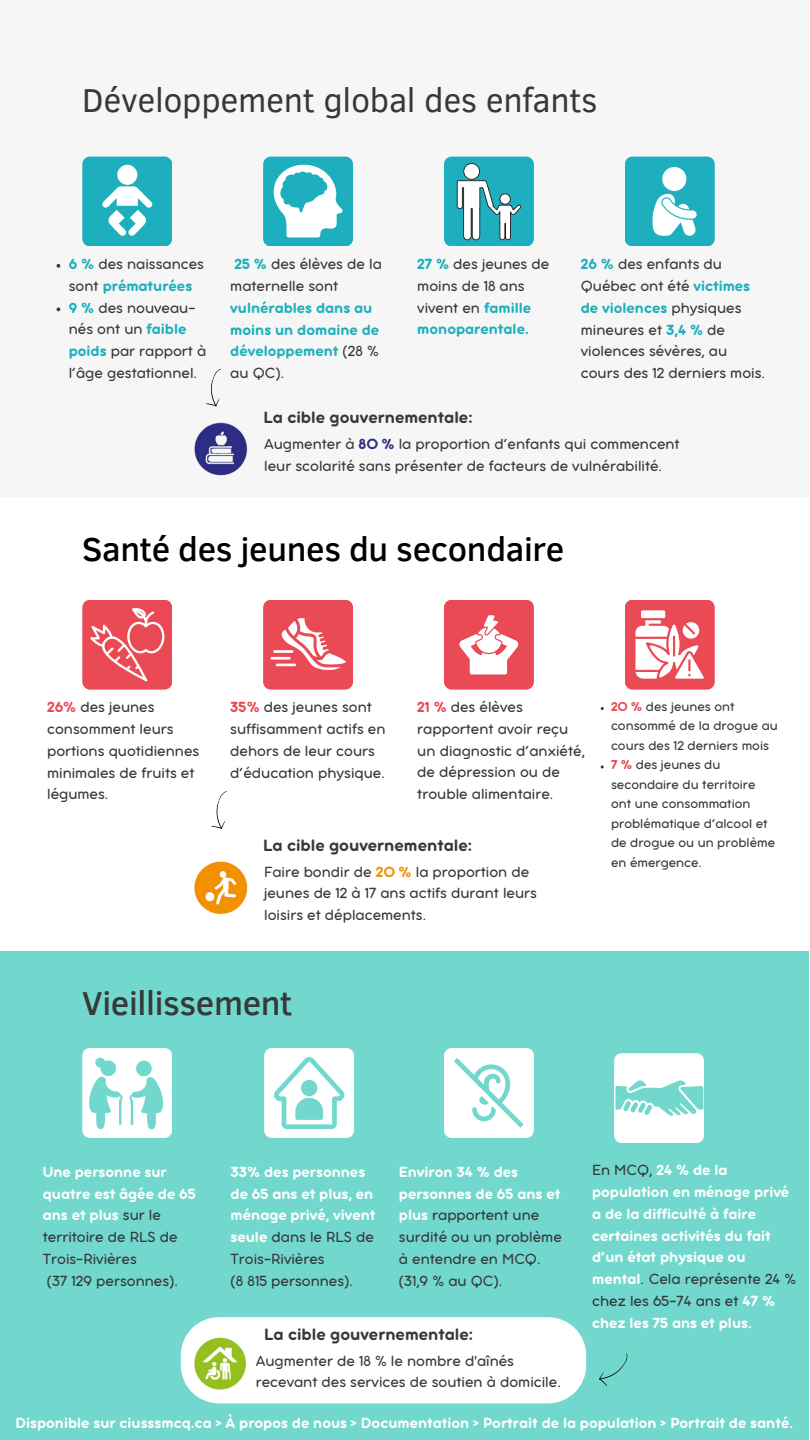
<style>
.page{position:relative;width:810px;height:1440px;background:#fff}
.page>*{position:absolute;margin:0;border:0;box-sizing:border-box;transform-origin:0 0}
.t1{font:34px "Clear Sans";letter-spacing:-.01em;color:#363839}
.t2{font:500 34px "Clear Sans";letter-spacing:-.01em;color:#000}
.t3{font:500 34px "Clear Sans";letter-spacing:-.01em;color:#363839}
.t4{font:18px "Aristotelica Pro Tx Bld";color:#363839}
.t5{font:16px/21.8px "Aristotelica Pro Tx";color:#363839}
.t6{font:16px/21.8px "Aristotelica Pro Tx Bld";color:#fff}
.t7{font:16px/21.8px "Aristotelica Pro Tx Bld";color:#1dafbd}
.t8{font:14px/19.5px "Aristotelica Pro Tx";color:#363839}
.s1{font-family:"Aristotelica Pro Tx Bld";color:#1dafbd}
.s2{font-family:"Aristotelica Pro Tx";color:#363839}
.s3{font-family:"Aristotelica Pro Tx Bld";color:#2d2d83}
.s4{font-family:"Aristotelica Pro Tx Bld";color:#ea4a54}
.s5{font-family:"Aristotelica Pro Tx Bld";color:#f29200}
.s6{font-family:"Aristotelica Pro Tx Bld";color:#fff}
</style>
<div class="page">
<div style="left:0;top:951px;width:809px;height:489px;background:#72d8cd"></div>
<div style="left:0;top:0;width:809px;height:496px;background:#f6f6f6"></div>
<div style="left:82px;top:157px;width:90px;height:89px;background:#1dafbd;border-radius:8px"></div>
<div style="left:263px;top:157px;width:90px;height:89px;background:#1dafbd;border-radius:8px"></div>
<div style="left:444px;top:157px;width:90px;height:89px;background:#1dafbd;border-radius:8px"></div>
<div style="left:625px;top:157px;width:89px;height:89px;background:#1dafbd;border-radius:8px"></div>
<div style="left:82px;top:600px;width:90px;height:89px;background:#ea4a54;border-radius:8px"></div>
<div style="left:263px;top:600px;width:90px;height:89px;background:#ea4a54;border-radius:8px"></div>
<div style="left:444px;top:600px;width:90px;height:89px;background:#ea4a54;border-radius:8px"></div>
<div style="left:625px;top:600px;width:89px;height:89px;background:#ea4a54;border-radius:8px"></div>
<svg style="left:90px;top:608px;width:74px;height:73px"></svg>
<svg style="left:270px;top:618px;width:76px;height:52px"></svg>
<svg style="left:459px;top:615px;width:59px;height:59px"></svg>
<div style="left:641px;top:610px;width:24px;height:8px;background:#fff"></div>
<svg style="left:635px;top:620px;width:69px;height:59px"></svg>
<img style="left:194px;top:861px;width:54px;height:54px">
<svg style="left:457px;top:163px;width:64px;height:77px"></svg>
<img style="left:194px;top:422px;width:54px;height:54px">
<svg style="left:206px;top:368px;width:15px;height:39px"></svg>
<svg style="left:652px;top:167px;width:45px;height:69px"></svg>
<div style="left:117px;top:165px;width:20px;height:20px;background:#fff;border-radius:50%"></div>
<svg style="left:102px;top:186px;width:51px;height:50px"></svg>
<svg style="left:211px;top:791px;width:16px;height:38px"></svg>
<div style="left:82px;top:1048px;width:90px;height:90px;background:#fff;border-radius:8px"></div>
<div style="left:264px;top:1048px;width:90px;height:90px;background:#fff;border-radius:8px"></div>
<svg style="left:129px;top:1060px;width:34px;height:70px"></svg>
<svg style="left:89px;top:1057px;width:34px;height:73px"></svg>
<svg style="left:274px;top:1057px;width:71px;height:72px"></svg>
<div style="left:181px;top:1317px;width:405px;height:86px;background:#fff"></div>
<img style="left:193px;top:1337px;width:55px;height:54px">
<div style="left:444px;top:1048px;width:90px;height:90px;background:#fff;border-radius:8px"></div>
<svg style="left:454px;top:1058px;width:70px;height:70px"></svg>
<div style="left:614px;top:1053px;width:90px;height:90px;background:#fff;border-radius:8px"></div>
<svg style="left:615px;top:1080px;width:88px;height:36px"></svg>
<svg style="left:599px;top:1353px;width:29px;height:33px"></svg>
<svg style="left:274px;top:165px;width:69px;height:72px"></svg>
<svg style="left:57px;top:264px;width:3px;height:4px"></svg>
<svg style="left:57px;top:307px;width:3px;height:4px"></svg>
<h1 class="t1" style="left:82px;top:75px;width:517px">Développement global des enfants</h1>
<p class="t5" style="left:69px;top:255px;width:137px"><span class="s1">6 %</span> des naissances</p>
<p class="t7" style="left:69px;top:276px;width:125px"><span class="s2">sont</span> prématurées</p>
<p class="t5" style="left:69px;top:298px;width:139px"><span class="s1">9 %</span> des nouveau&shy;nés ont un <span class="s1">faible poids</span> par rapport à l’âge gestationnel.</p>
<p class="t5" style="left:230px;top:255px;width:153px"><span class="s1">25 %</span> des élèves de la maternelle sont</p>
<p class="t7" style="left:230px;top:298px;width:150px">vulnérables dans au moins un domaine de développement <span class="s2">(28 %</span></p>
<p class="t5" style="left:230px;top:363px;width:56px">au QC).</p>
<p class="t5" style="left:417px;top:255px;width:134px"><span class="s1">27 %</span> des jeunes de moins de 18 ans vivent en <span class="s1">famille</span></p>
<p class="t7" style="left:417px;top:320px;width:113px">monoparentale.</p>
<p class="t4" style="left:264px;top:411px;width:211px">La cible gouvernementale:</p>
<p class="t5" style="left:581px;top:255px;width:171px"><span class="s1">26 %</span> des enfants du<br>Québec ont été <span class="s1">victimes</span></p>
<p class="t7" style="left:581px;top:298px;width:162px">de violences <span class="s2">physiques</span></p>
<p class="t5" style="left:581px;top:320px;width:186px">mineures et <span class="s1">3,4 %</span> de violences sévères, au cours des 12 derniers mois.</p>
<p class="t5" style="left:264px;top:434px;width:417px">Augmenter à <span class="s3">80 %</span> la proportion d’enfants qui commencent leur scolarité sans présenter de facteurs de vulnérabilité.</p>
<h1 class="t2" style="left:82px;top:524px;width:484px">Santé des jeunes du secondaire</h1>
<p class="t5" style="left:47px;top:698px;width:154px"><span class="s4">26%</span> des jeunes consomment leurs portions quotidiennes minimales de fruits et légumes.</p>
<p class="t5" style="left:230px;top:698px;width:157px"><span class="s4">35%</span> des jeunes sont suffisamment actifs en dehors de leur cours d’éducation physique.</p>
<p class="t5" style="left:417px;top:697px;width:169px"><span class="s4">21 %</span> des élèves rapportent avoir reçu un diagnostic d’anxiété, de dépression ou de trouble alimentaire.</p>
<p class="t8" style="left:611px;top:698px;width:168px"><span class="s4">20 %</span> des jeunes ont consommé de la drogue au cours des 12 derniers mois<br><span class="s4">7 %</span> des jeunes du secondaire du territoire ont une consommation problématique d’alcool et de drogue ou un problème en émergence.</p>
<p class="t4" style="left:263px;top:839px;width:211px">La cible gouvernementale:</p>
<p class="t5" style="left:264px;top:862px;width:274px">Faire bondir de <span class="s5">20 %</span> la proportion de jeunes de 12 à 17 ans actifs durant leurs loisirs et déplacements.</p>
<h1 class="t3" style="left:82px;top:979px;width:212px">Vieillissement</h1>
<p class="t6" style="left:43px;top:1162px;width:155px">Une personne sur quatre est âgée de 65 ans et plus <span class="s2">sur le</span></p>
<p class="t5" style="left:43px;top:1228px;width:137px">territoire de RLS de<br>Trois-Rivières<br>(37 129 personnes).</p>
<p class="t6" style="left:231px;top:1162px;width:147px">33% des personnes de 65 ans et plus, en ménage privé, vivent</p>
<p class="t5" style="left:231px;top:1228px;width:145px"><span class="s6">seule</span> dans le RLS de<br>Trois-Rivières<br>(8 815 personnes).</p>
<p class="t6" style="left:399px;top:1162px;width:163px">Environ 34 % des personnes de 65 ans et</p>
<p class="t5" style="left:399px;top:1206px;width:164px"><span class="s6">plus</span> rapportent une surdité ou un problème à entendre en MCQ. (31,9 % au QC).</p>
<p class="t4" style="left:264px;top:1328px;width:211px">La cible gouvernementale:</p>
<p class="t5" style="left:256px;top:1351px;width:307px">Augmenter de 18 % le nombre d'aînés recevant des services de soutien à domicile.</p>
<p class="t6" style="left:592px;top:1161px;width:199px"><span class="s2">En MCQ,</span> 24 % de la population en ménage privé a de la difficulté à faire certaines activités du fait d’un état physique ou</p>
<p class="t5" style="left:592px;top:1269px;width:206px"><span class="s6">mental</span>. Cela représente 24 % chez les 65-74 ans et <span class="s6">47 %</span></p>
<p class="t6" style="left:592px;top:1313px;width:161px">chez les 75 ans et plus.</p>
<p class="t6" style="left:15px;top:1413px;width:779px">Disponible sur ciusssmcq.ca &gt; À propos de nous &gt; Documentation &gt; Portrait de la population &gt; Portrait de santé.</p>
</div>
